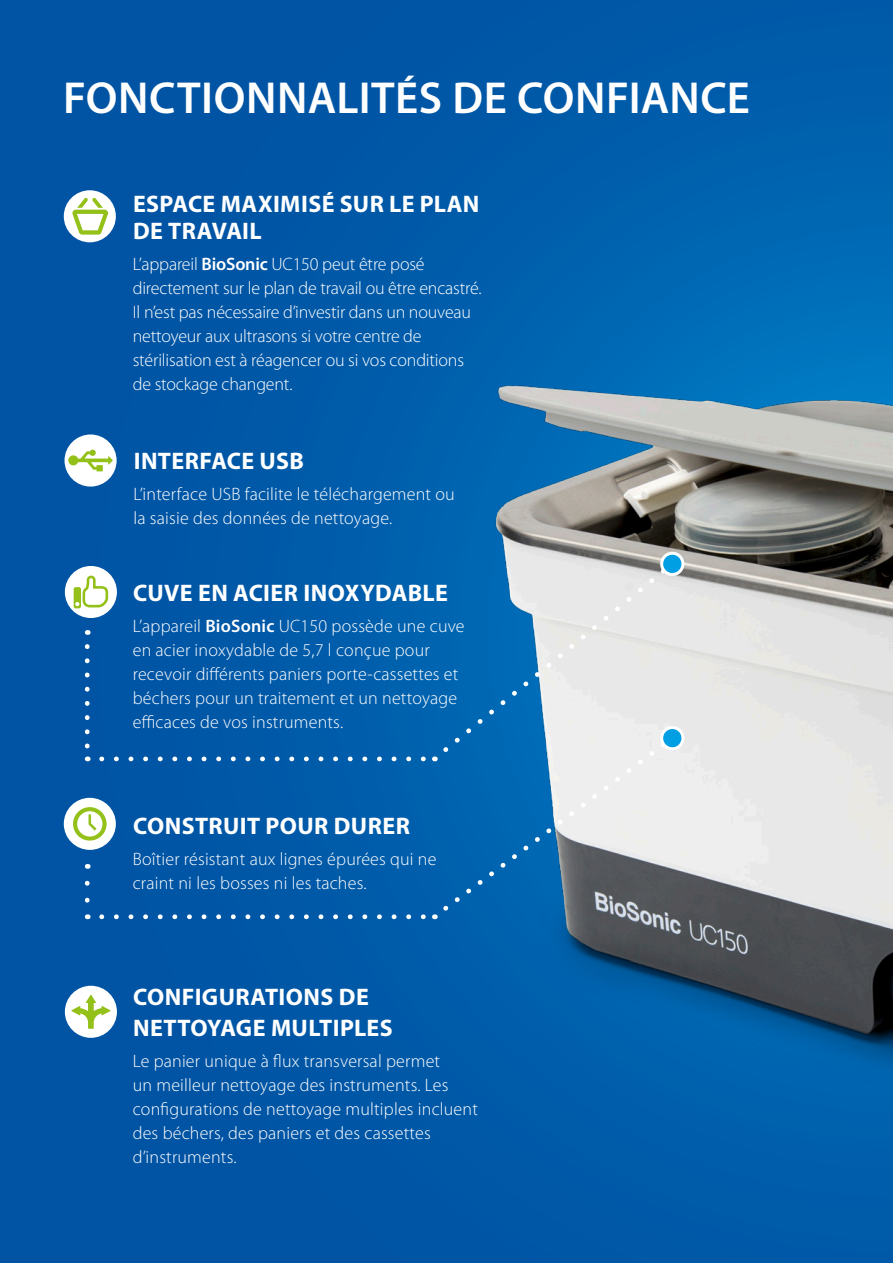
<style>
.page{position:relative;width:893px;height:1263px;background:#0056a5}
.page>*{position:absolute;margin:0;border:0;box-sizing:border-box;transform-origin:0 0}
.t1{font:600 45px "Myriad Pro";letter-spacing:.01em;color:#fff}
.t2{font:700 24px/27px "Myriad Pro";letter-spacing:.015em;color:#fff}
.t3{font:300 18px/24px "Myriad Pro";letter-spacing:.01em;color:#fff}
.t4{font:300 18px/24px "Myriad Pro";letter-spacing:-.01em;color:#fff}
.s1{font-weight:600}
</style>
<div class="page">
<img style="left:429px;top:154px;width:464px;height:964px">
<div style="left:64px;top:190px;width:52px;height:52px;background:#fff;border-radius:50%"></div>
<svg style="left:72px;top:198px;width:37px;height:37px"></svg>
<div style="left:65px;top:434px;width:52px;height:53px;background:#fff;border-radius:50%"></div>
<svg style="left:68px;top:450px;width:45px;height:21px"></svg>
<svg style="left:85px;top:883px;width:5px;height:20px"></svg>
<svg style="left:102px;top:914px;width:324px;height:5px"></svg>
<svg style="left:102px;top:756px;width:325px;height:5px"></svg>
<svg style="left:439px;top:562px;width:234px;height:174px;background:#8db6d3"></svg>
<svg style="left:85px;top:646px;width:5px;height:115px"></svg>
<svg style="left:434px;top:736px;width:239px;height:183px"></svg>
<div style="left:65px;top:566px;width:52px;height:52px;background:#fff;border-radius:50%"></div>
<svg style="left:74px;top:576px;width:34px;height:32px"></svg>
<div style="left:65px;top:986px;width:52px;height:52px;background:#fff;border-radius:50%"></div>
<svg style="left:71px;top:995px;width:39px;height:34px"></svg>
<div style="left:662px;top:727px;width:21px;height:22px;background:#009ee3;border-radius:50%"></div>
<div style="left:660px;top:726px;width:24px;height:24px;border:3px solid #fff;border-radius:50%"></div>
<div style="left:662px;top:553px;width:21px;height:21px;background:#009ee3;border-radius:50%"></div>
<div style="left:660px;top:552px;width:24px;height:24px;border:3px solid #fff;border-radius:50%"></div>
<div style="left:64px;top:798px;width:52px;height:52px;background:#fff;border-radius:50%"></div>
<svg style="left:73px;top:807px;width:34px;height:33px"></svg>
<h1 class="t1" style="left:63px;top:73px;width:689px">FONCTIONNALITÉS DE CONFIANCE</h1>
<h2 class="t2" style="left:133px;top:191px;width:348px">ESPACE MAXIMISÉ SUR LE PLAN<br>DE TRAVAIL</h2>
<p class="t4" style="left:133px;top:252px;width:350px">L’appareil <span class="s1">BioSonic</span> UC150 peut être posé directement sur le plan de travail ou être encastré.<br>Il n’est pas nécessaire d’investir dans un nouveau nettoyeur aux ultrasons si votre centre de stérilisation est à réagencer ou si vos conditions de stockage changent.</p>
<h2 class="t2" style="left:134px;top:448px;width:172px">INTERFACE USB</h2>
<p class="t3" style="left:134px;top:482px;width:323px">L’interface USB facilite le téléchargement ou la saisie des données de nettoyage.</p>
<h2 class="t2" style="left:133px;top:580px;width:316px">CUVE EN ACIER INOXYDABLE</h2>
<p class="t3" style="left:133px;top:614px;width:333px">L’appareil <span class="s1">BioSonic</span> UC150 possède une cuve en acier inoxydable de 5,7 l conçue pour recevoir différents paniers porte-cassettes et béchers pour un traitement et un nettoyage efficaces de vos instruments.</p>
<h2 class="t2" style="left:133px;top:813px;width:279px">CONSTRUIT POUR DURER</h2>
<p class="t3" style="left:133px;top:847px;width:305px">Boîtier résistant aux lignes épurées qui ne craint ni les bosses ni les taches.</p>
<h2 class="t2" style="left:133px;top:981px;width:261px;line-height:31.5px">CONFIGURATIONS DE<br>NETTOYAGE MULTIPLES</h2>
<p class="t3" style="left:133px;top:1049px;width:347px">Le panier unique à flux transversal permet<br>un meilleur nettoyage des instruments. Les configurations de nettoyage multiples incluent des béchers, des paniers et des cassettes d’instruments.</p>
</div>
